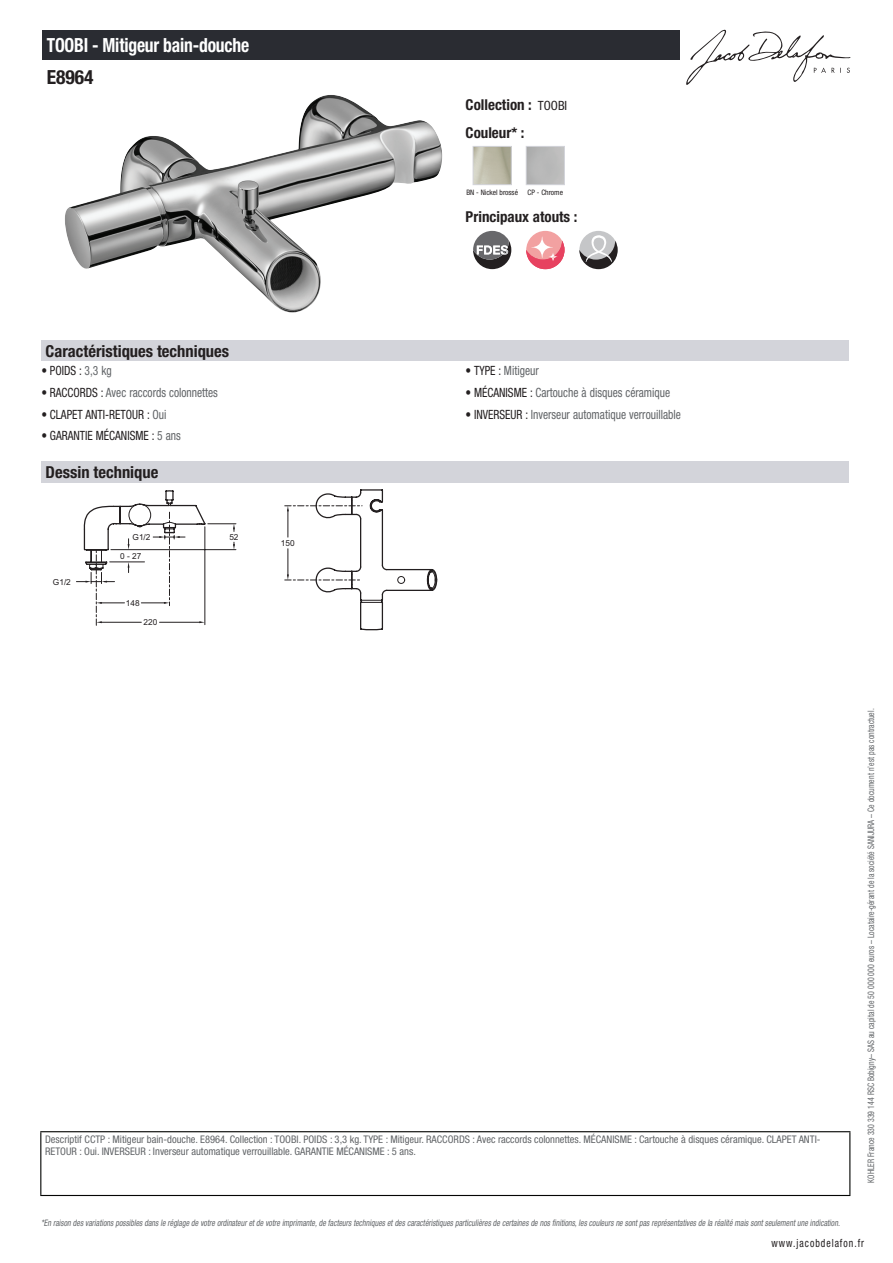
<style>
.page{position:relative;width:893px;height:1263px;background:#fff}
.page>*{position:absolute;margin:0;border:0;box-sizing:border-box;transform-origin:0 0}
.t1{font:700 condensed 19.5px "Helvetica Neue LT Std";letter-spacing:-.01em;color:#fff;scale:.9 1}
.t2{font:700 condensed 19.5px "Helvetica Neue LT Std";color:#231f20}
.t3{font:700 condensed 16.5px "Helvetica Neue LT Std";color:#231f20}
.t4{font:700 condensed 15px/27.8px "Helvetica Neue LT Std";color:#231f20}
.t5{font:condensed 12.75px "Helvetica Neue LT Std";color:#626568;scale:.9 1}
.t6{font:condensed 12.75px "Helvetica Neue LT Std";color:#231f20;scale:.9 1}
.t7{font:condensed 11.25px "Helvetica Neue LT Std";letter-spacing:.1em;color:#231f20;scale:.87 1}
.t8{font:condensed 10.5px/12px "Helvetica Neue LT Std";color:#626568}
.t9{font:italic condensed 9px "Helvetica Neue LT Std";color:#626568;scale:.87 1}
.t10{font:condensed 9px "Helvetica Neue LT Std";color:#626568;scale:.87 1}
.t11{font:8.25px "Arial";color:#231f20}
.t12{font:condensed 7.5px "Helvetica Neue LT Std";color:#231f20}
.s1{font-weight:400;font-size:12.75px}
.s2{color:#626568}
.s3{color:#231f20}
</style>
<div class="page">
<svg style="left:686px;top:30px;width:164px;height:55px"></svg>
<img style="left:65px;top:95px;width:377px;height:217px">
<img style="left:475px;top:148px;width:35px;height:35px">
<div style="left:473px;top:146px;width:39px;height:39px;border:1px solid #d3d4da"></div>
<div style="left:526px;top:146px;width:39px;height:39px;border:1px solid #d3d4da"></div>
<svg style="left:473px;top:231px;width:38px;height:38px"></svg>
<div style="left:526px;top:231px;width:38px;height:38px;background:#f2a1a1;border-radius:50%"></div>
<svg style="left:526px;top:237px;width:38px;height:32px"></svg>
<div style="left:579px;top:231px;width:39px;height:38px;background:#c5c6c8;border-radius:50%"></div>
<svg style="left:579px;top:235px;width:39px;height:34px"></svg>
<div style="left:41px;top:340px;width:808px;height:21px;background:#d3d4da"></div>
<div style="left:41px;top:462px;width:808px;height:21px;background:#d3d4da"></div>
<svg style="left:95px;top:489px;width:289px;height:141px"></svg>
<svg style="left:76px;top:497px;width:361px;height:128px"></svg>
<svg style="left:285px;top:505px;width:77px;height:6px"></svg>
<svg style="left:285px;top:574px;width:76px;height:7px"></svg>
<svg style="left:86px;top:549px;width:21px;height:76px"></svg>
<svg style="left:159px;top:512px;width:21px;height:94px"></svg>
<div style="left:43px;top:30px;width:637px;height:30px;background:#2a2c32"></div>
<hr style="left:40px;top:1131px;width:810px;height:1px;background:#040503">
<hr style="left:40px;top:1132px;width:1px;height:63px;background:#040503">
<hr style="left:849px;top:1132px;width:1px;height:63px;background:#040503">
<hr style="left:40px;top:1195px;width:810px;height:1px;background:#040503">
<h1 class="t1" style="left:47px;top:33px;width:226px">TOOBI - Mitigeur bain-douche</h1>
<h1 class="t2" style="left:47px;top:65px;width:48px">E8964</h1>
<h3 class="t4" style="left:466px;top:90px;width:103px">Collection : <span class="s1">TOOBI<br></span>Couleur* :</h3>
<p class="t12" style="left:466px;top:188px;width:53px">BN - Nickel brossé</p>
<p class="t12" style="left:528px;top:188px;width:37px">CP - Chrome</p>
<h3 class="t4" style="left:466px;top:203px;width:113px">Principaux atouts :</h3>
<h2 class="t3" style="left:46px;top:341px;width:185px">Caractéristiques techniques</h2>
<p class="t6" style="left:41px;top:363px;width:80px">• POIDS : <span class="s2">3,3 kg</span></p>
<p class="t5" style="left:466px;top:363px;width:83px"><span class="s3">• TYPE :</span> Mitigeur</p>
<p class="t5" style="left:41px;top:385px;width:198px"><span class="s3">• RACCORDS :</span> Avec raccords colonnettes</p>
<p class="t5" style="left:466px;top:385px;width:229px"><span class="s3">• MÉCANISME :</span> Cartouche à disques céramique</p>
<p class="t6" style="left:41px;top:407px;width:141px">• CLAPET ANTI-RETOUR : <span class="s2">Oui</span></p>
<p class="t5" style="left:466px;top:407px;width:241px"><span class="s3">• INVERSEUR :</span> Inverseur automatique verrouillable</p>
<p class="t6" style="left:41px;top:428px;width:156px">• GARANTIE MÉCANISME : <span class="s2">5 ans</span></p>
<h2 class="t3" style="left:46px;top:462px;width:114px">Dessin technique</h2>
<p class="t11" style="left:53px;top:576px;width:19px">G1/2</p>
<p class="t11" style="left:133px;top:532px;width:19px">G1/2</p>
<p class="t11" style="left:120px;top:550px;width:23px">0 - 27</p>
<p class="t11" style="left:126px;top:597px;width:15px">148</p>
<p class="t11" style="left:144px;top:617px;width:15px">220</p>
<p class="t11" style="left:229px;top:531px;width:11px">52</p>
<p class="t11" style="left:281px;top:537px;width:15px">150</p>
<p class="t8" style="left:45px;top:1134px;width:777px">Descriptif CCTP : Mitigeur bain-douche. E8964. Collection : TOOBI. POIDS : 3,3 kg. TYPE : Mitigeur. RACCORDS : Avec raccords colonnettes. MÉCANISME : Cartouche à disques céramique. CLAPET ANTI-<br>RETOUR : Oui. INVERSEUR : Inverseur automatique verrouillable. GARANTIE MÉCANISME : 5 ans.</p>
<p class="t10" style="left:866px;top:1183px;width:547px;rotate:-90deg">KOHLER France 330 339 144 RSC Bobigny– SAS au capital de 50 000 000 euros – Locataire-gérant de la société SANIJURA – Ce document n’est pas contractuel.</p>
<p class="t9" style="left:41px;top:1217px;width:922px">*En raison desvariationspossiblesdansle réglage de votre ordinateuretde votre imprimante,de facteurstechniquesetdescaractéristiquesparticulièresde certainesde nosfinitions,lescouleursne sontpasreprésentativesde la réalité maissontseulementune indication.</p>
<p class="t7" style="left:772px;top:1237px;width:108px">www.jacobdelafon.fr</p>
</div>
